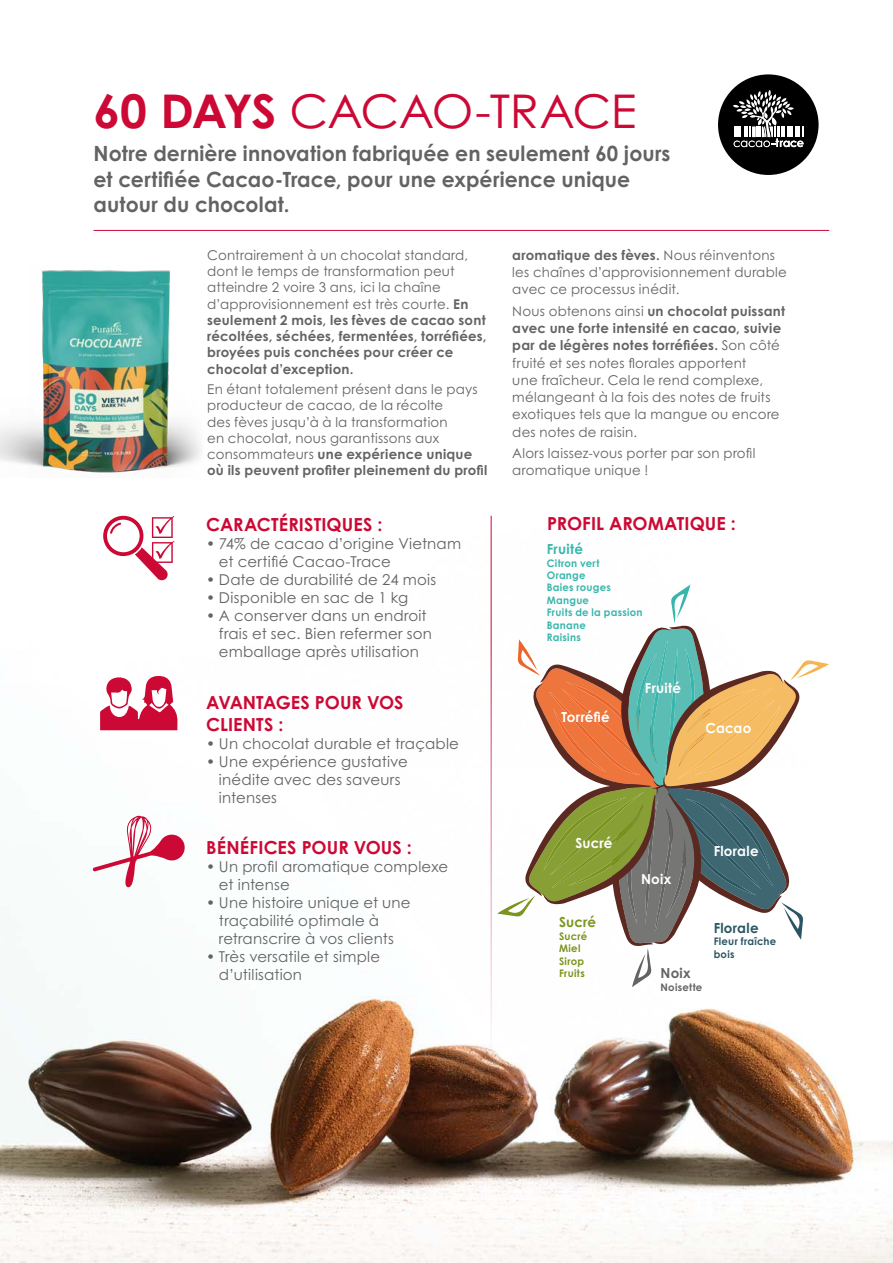
<style>
.page{position:relative;width:893px;height:1263px;background:#fff}
.page>*{position:absolute;margin:0;border:0;box-sizing:border-box;transform-origin:0 0}
.t1{font:46.5px "Century Gothic Pro";letter-spacing:-.02em;color:#cc0935}
.t2{font:700 21px/25.2px "Century Gothic Pro";letter-spacing:.005em;color:#646363}
.t3{font:700 18px/21.6px "Century Gothic Pro";letter-spacing:.005em;color:#cc0935}
.t4{font:15px/18px "Century Gothic Pro";letter-spacing:.015em;color:#646363}
.t5{font:700 13.8px "Century Gothic Pro";letter-spacing:.02em;color:#fff}
.t6{font:700 13.8px "Century Gothic Pro";letter-spacing:.02em;color:#2a5663}
.t7{font:700 13.8px "Century Gothic Pro";letter-spacing:.02em;color:#38b6ab}
.t8{font:700 13.8px "Century Gothic Pro";letter-spacing:.01em;color:#7b941e}
.t9{font:700 13.8px "Century Gothic Pro";color:#646363}
.t10{font:13.5px/16.2px "Century Gothic Pro";letter-spacing:.015em;color:#646363}
.t11{font:700 10.35px/12.5px "Century Gothic Pro";letter-spacing:.03em;color:#38b6ab}
.t12{font:700 10.35px/12.5px "Century Gothic Pro";letter-spacing:.03em;color:#7b941e}
.t13{font:700 10.35px/12.5px "Century Gothic Pro";letter-spacing:.03em;color:#2a5663}
.t14{font:700 10.35px "Century Gothic Pro";letter-spacing:.025em;color:#646363}
.s1{font-weight:700}
</style>
<div class="page">
<img style="left:0;top:515px;width:893px;height:748px">
<svg style="left:93px;top:815px;width:93px;height:72px"></svg>
<svg style="left:100px;top:676px;width:78px;height:54px"></svg>
<svg style="left:103px;top:515px;width:71px;height:66px"></svg>
<hr style="left:94px;top:230px;width:735px;height:1px;background:#cc0935">
<svg style="left:497px;top:584px;width:332px;height:403px"></svg>
<hr style="left:491px;top:516px;width:1px;height:543px;background:#cc0935">
<img style="left:0;top:270px;width:200px;height:203px">
<div style="left:718px;top:74px;width:101px;height:101px;background:#000;border-radius:50%"></div>
<svg style="left:733px;top:90px;width:71px;height:57px"></svg>
<h1 class="t1" style="left:94px;top:83px;width:544px"><span class="s1">60 DAYS</span> CACAO-TRACE</h1>
<h2 class="t2" style="left:94px;top:141px;width:578px">Notre dernière innovation fabriquée en seulement 60 jours et certifiée Cacao-Trace, pour une expérience unique autour du chocolat.</h2>
<p class="t10" style="left:207px;top:247px;width:281px">Contrairement à un chocolat standard, dont le temps de transformation peut atteindre 2 voire 3 ans, ici la chaîne d’approvisionnement est très courte. <span class="s1">En seulement 2 mois, les fèves de cacao sont récoltées, séchées, fermentées, torréfiées, broyées puis conchées pour créer ce chocolat d’exception.</span></p>
<p class="t10" style="left:207px;top:381px;width:282px">En étant totalement présent dans le pays producteur de cacao, de la récolte<br>des fèves jusqu’à à la transformation<br>en chocolat, nous garantissons aux consommateurs <span class="s1">une expérience unique où ils peuvent profiter pleinement du profil</span></p>
<p class="t10" style="left:512px;top:246px;width:276px;line-height:17.2px"><span class="s1">aromatique des fèves.</span> Nous réinventons les chaînes d’approvisionnement durable avec ce processus inédit.</p>
<p class="t10" style="left:512px;top:302px;width:274px;line-height:17.2px">Nous obtenons ainsi <span class="s1">un chocolat puissant avec une forte intensité en cacao, suivie par de légères notes torréfiées.</span> Son côté fruité et ses notes florales apportent<br>une fraîcheur. Cela le rend complexe, mélangeant à la fois des notes de fruits exotiques tels que la mangue ou encore des notes de raisin.</p>
<p class="t10" style="left:512px;top:444px;width:245px;line-height:17.2px">Alors laissez-vous porter par son profil aromatique unique !</p>
<h3 class="t3" style="left:206px;top:514px;width:178px">CARACTÉRISTIQUES :</h3>
<p class="t4" style="left:219px;top:535px;width:244px;text-indent:-13px">• 74% de cacao d’origine Vietnam et certifié Cacao-Trace</p>
<p class="t4" style="left:206px;top:571px;width:232px">• Date de durabilité de 24 mois</p>
<p class="t4" style="left:206px;top:589px;width:204px">• Disponible en sac de 1 kg</p>
<p class="t4" style="left:219px;top:607px;width:214px;text-indent:-13px">• A conserver dans un endroit frais et sec. Bien refermer son emballage après utilisation</p>
<h3 class="t3" style="left:206px;top:691px;width:199px">AVANTAGES POUR VOS<br>CLIENTS :</h3>
<p class="t4" style="left:206px;top:734px;width:254px">• Un chocolat durable et traçable</p>
<p class="t4" style="left:219px;top:752px;width:191px;text-indent:-13px">• Une expérience gustative inédite avec des saveurs intenses</p>
<h3 class="t3" style="left:206px;top:837px;width:207px">BÉNÉFICES POUR VOUS :</h3>
<p class="t4" style="left:219px;top:858px;width:231px;text-indent:-13px">• Un profil aromatique complexe et intense</p>
<p class="t4" style="left:219px;top:894px;width:193px;text-indent:-13px">• Une histoire unique et une traçabilité optimale à retranscrire à vos clients</p>
<p class="t4" style="left:219px;top:948px;width:163px;text-indent:-13px">• Très versatile et simple d’utilisation</p>
<h3 class="t3" style="left:547px;top:513px;width:190px">PROFIL AROMATIQUE :</h3>
<p class="t7" style="left:547px;top:540px;width:38px">Fruité</p>
<p class="t11" style="left:547px;top:556px;width:97px">Citron vert<br>Orange<br>Baies rouges<br>Mangue<br>Fruits de la passion<br>Banane<br>Raisins</p>
<p class="t5" style="left:561px;top:708px;width:50px">Torréfié</p>
<p class="t5" style="left:645px;top:680px;width:38px">Fruité</p>
<p class="t5" style="left:706px;top:720px;width:47px">Cacao</p>
<p class="t5" style="left:575px;top:834px;width:38px">Sucré</p>
<p class="t8" style="left:559px;top:914px;width:38px">Sucré</p>
<p class="t12" style="left:559px;top:930px;width:30px">Sucré<br>Miel<br>Sirop<br>Fruits</p>
<p class="t5" style="left:641px;top:870px;width:32px">Noix</p>
<p class="t5" style="left:714px;top:842px;width:46px">Florale</p>
<p class="t9" style="left:660px;top:965px;width:32px">Noix</p>
<p class="t14" style="left:660px;top:980px;width:43px">Noisette</p>
<p class="t6" style="left:714px;top:919px;width:46px">Florale</p>
<p class="t13" style="left:714px;top:935px;width:64px">Fleur fraîche bois</p>
</div>
